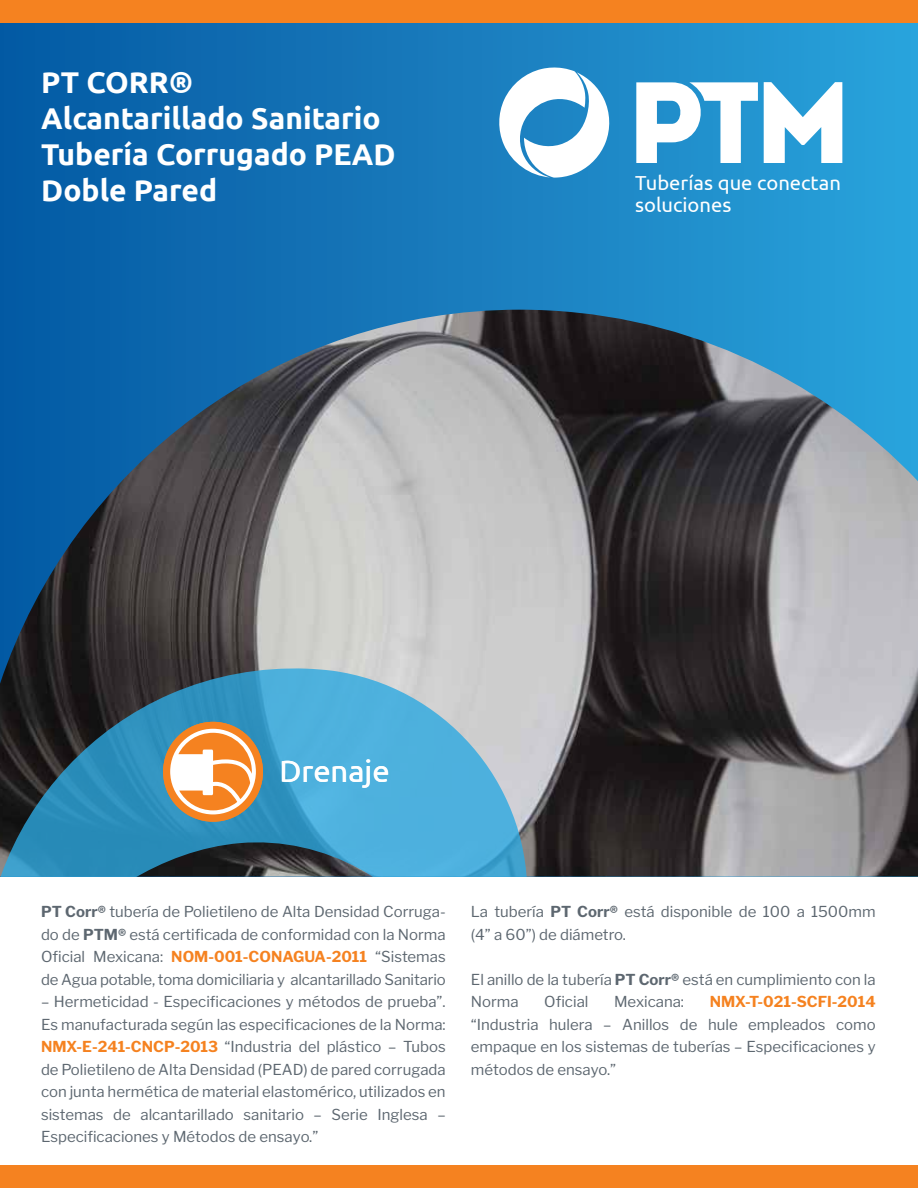
<style>
.page{position:relative;width:918px;height:1188px;background:#fff}
.page>*{position:absolute;margin:0;border:0;box-sizing:border-box;transform-origin:0 0}
.t1{font:30.9px "Ubuntu";color:#fff}
.t2{font:700 30px/36px "Ubuntu";color:#fff}
.t3{font:20.25px/22px "Ubuntu";color:#fff}
.t4{font:15px/22.5px "Libre Franklin";color:#5d6770;text-align:justify}
.t5{font:700 15px "Libre Franklin";color:#f58220}
.s1{font-weight:700}
.s2{font-weight:700;color:#f58220}
</style>
<div class="page">
<div style="left:0;top:1px;width:918px;height:876px;background:linear-gradient(to right,#0558a2,#2aa2db)"></div>
<img style="left:0;top:310px;width:918px;height:567px">
<svg style="left:0;top:668px;width:527px;height:209px;background:#498ba9"></svg>
<div style="left:0;top:0;width:918px;height:22px;background:#f58220"></div>
<div style="left:0;top:1166px;width:918px;height:22px;background:#f58220"></div>
<svg style="left:498px;top:67px;width:113px;height:111px"></svg>
<svg style="left:636px;top:82px;width:122px;height:81px"></svg>
<svg style="left:764px;top:82px;width:78px;height:81px"></svg>
<div style="left:163px;top:722px;width:100px;height:100px;background:#f58220;border-radius:50%"></div>
<svg style="left:170px;top:729px;width:86px;height:85px"></svg>
<h2 class="t2" style="left:41px;top:64px;width:356px">PT CORR®<br>Alcantarillado Sanitario<br>Tubería Corrugado PEAD<br>Doble Pared</h2>
<h3 class="t3" style="left:635px;top:171px;width:207px">Tuberías que conectan soluciones</h3>
<h1 class="t1" style="left:279px;top:752px;width:112px">Drenaje</h1>
<p class="t4" style="left:41px;top:901px;width:406px"><span class="s1">PT Corr®</span> tubería de Polietileno de Alta Densidad Corruga&shy;do de <span class="s1">PTM®</span> está certificada de conformidad con la Norma Oficial Mexicana: <span class="s2">NOM-001-CONAGUA-2011</span> “Sistemas de Agua potable, toma domiciliaria y alcantarillado Sanitario</p>
<p class="t4" style="left:41px;top:991px;width:406px">– Hermeticidad - Especificaciones y métodos de prueba”.<br>Es manufacturada según las especificaciones de la Norma:<br><span class="s2">NMX-E-241-CNCP-2013</span> “Industria del plástico – Tubos de Polietileno de Alta Densidad (PEAD) de pared corrugada con junta hermética de material elastomérico, utilizados en sistemas de alcantarillado sanitario – Serie Inglesa – Especificaciones y Métodos de ensayo.”</p>
<p class="t4" style="left:471px;top:900px;width:406px">La tubería <span class="s1">PT Corr®</span> está disponible de 100 a 1500mm (4” a 60”) de diámetro.</p>
<p class="t4" style="left:471px;top:968px;width:406px">El anillo de la tubería <span class="s1">PT Corr®</span> está en cumplimiento con la<br>Norma</p>
<p class="t4" style="left:544px;top:990px;width:46px">Oficial</p>
<p class="t4" style="left:614px;top:990px;width:72px">Mexicana:</p>
<p class="t5" style="left:710px;top:993px;width:167px">NMX-T-021-SCFI-2014</p>
<p class="t4" style="left:471px;top:1013px;width:406px">“Industria hulera – Anillos de hule empleados como empaque en los sistemas de tuberías – Especificaciones y métodos de ensayo.”</p>
</div>
